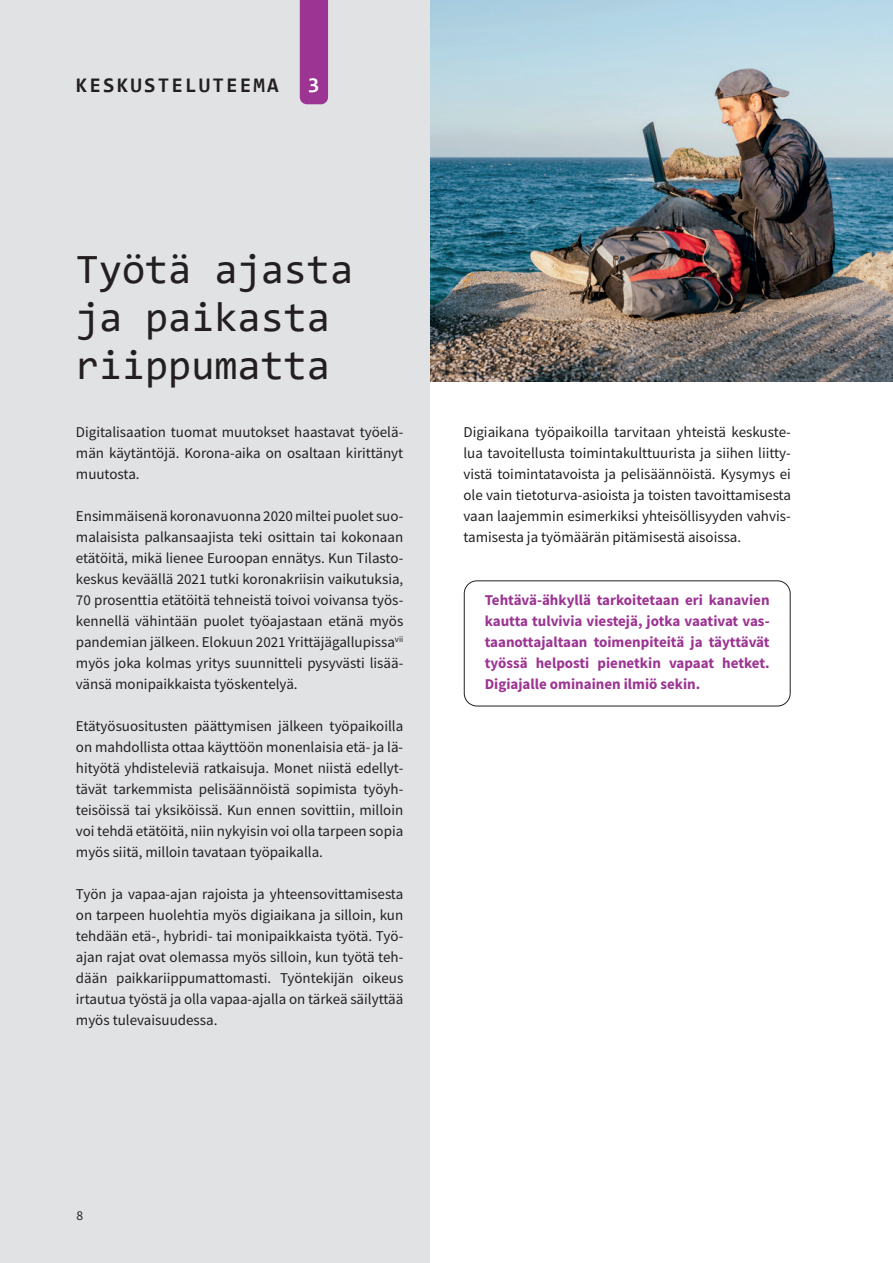
<style>
.page{position:relative;width:893px;height:1263px;background:#fff}
.page>*{position:absolute;margin:0;border:0;box-sizing:border-box;transform-origin:0 0}
.t1{font:42px/48px "Consolas";color:#231f20}
.t2{font:700 21px "Consolas";letter-spacing:.1em;color:#231f20}
.t3{font:700 21px "Consolas";color:#fff}
.t4{font:15px/21px "Source Sans Pro";color:#231f20;text-align:justify}
.t5{font:700 15px/21px "Source Sans Pro";color:#9c3493;text-align:justify}
.t6{font:13.5px "Source Sans Pro";color:#231f20}
</style>
<div class="page">
<img style="left:429px;top:0;width:464px;height:382px">
<div style="left:0;top:0;width:429px;height:1263px;background:#e1e2e4"></div>
<div style="left:300px;top:0;width:28px;height:104px;background:#9c3493"></div>
<div style="left:464px;top:580px;width:326px;height:126px;border:1px solid #231f20;border-radius:13px"></div>
<h2 class="t2" style="left:76px;top:72px;width:204px">KESKUSTELUTEEMA</h2>
<h2 class="t3" style="left:308px;top:72px;width:13px">3</h2>
<h1 class="t1" style="left:76px;top:244px;width:279px">Työtä ajasta ja paikasta riippumatta</h1>
<p class="t4" style="left:76px;top:421px;width:329px">Digitalisaation tuomat muutokset haastavat työelä&shy;män käytäntöjä. Korona-aika on osaltaan kirittänyt muutosta.</p>
<p class="t4" style="left:76px;top:505px;width:329px">Ensimmäisenä koronavuonna 2020 miltei puolet suo&shy;malaisista palkansaajista teki osittain tai kokonaan etätöitä, mikä lienee Euroopan ennätys. Kun Tilasto&shy;keskus keväällä 2021 tutki koronakriisin vaikutuksia, 70 prosenttia etätöitä tehneistä toivoi voivansa työs&shy;kennellä vähintään puolet työajastaan etänä myös pandemian jälkeen. Elokuun 2021 Yrittäjägallupissa<sup>vii </sup>myös joka kolmas yritys suunnitteli pysyvästi lisää&shy;vänsä monipaikkaista työskentelyä.</p>
<p class="t4" style="left:76px;top:715px;width:329px">Etätyösuositusten päättymisen jälkeen työpaikoilla on mahdollista ottaa käyttöön monenlaisia etä- ja lä&shy;hityötä yhdisteleviä ratkaisuja. Monet niistä edellyt&shy;tävät tarkemmista pelisäännöistä sopimista työyh&shy;teisöissä tai yksiköissä. Kun ennen sovittiin, milloin voi tehdä etätöitä, niin nykyisin voi olla tarpeen sopia myös siitä, milloin tavataan työpaikalla.</p>
<p class="t4" style="left:76px;top:883px;width:329px">Työn ja vapaa-ajan rajoista ja yhteensovittamisesta on tarpeen huolehtia myös digiaikana ja silloin, kun tehdään etä-, hybridi- tai monipaikkaista työtä. Työ&shy;ajan rajat ovat olemassa myös silloin, kun työtä teh&shy;dään paikkariippumattomasti. Työntekijän oikeus irtautua työstä ja olla vapaa-ajalla on tärkeä säilyttää myös tulevaisuudessa.</p>
<p class="t4" style="left:463px;top:421px;width:329px">Digiaikana työpaikoilla tarvitaan yhteistä keskuste&shy;lua tavoitellusta toimintakulttuurista ja siihen liitty&shy;vistä toimintatavoista ja pelisäännöistä. Kysymys ei ole vain tietoturva-asioista ja toisten tavoittamisesta vaan laajemmin esimerkiksi yhteisöllisyyden vahvis&shy;tamisesta ja työmäärän pitämisestä aisoissa.</p>
<p class="t5" style="left:485px;top:589px;width:286px">Tehtävä-ähkyllä tarkoitetaan eri kanavien kautta tulvivia viestejä, jotka vaativat vas&shy;taanottajaltaan toimenpiteitä ja täyttävät työssä helposti pienetkin vapaat hetket.<br>Digiajalle ominainen ilmiö sekin.</p>
<p class="t6" style="left:77px;top:1207px;width:8px">8</p>
</div>
